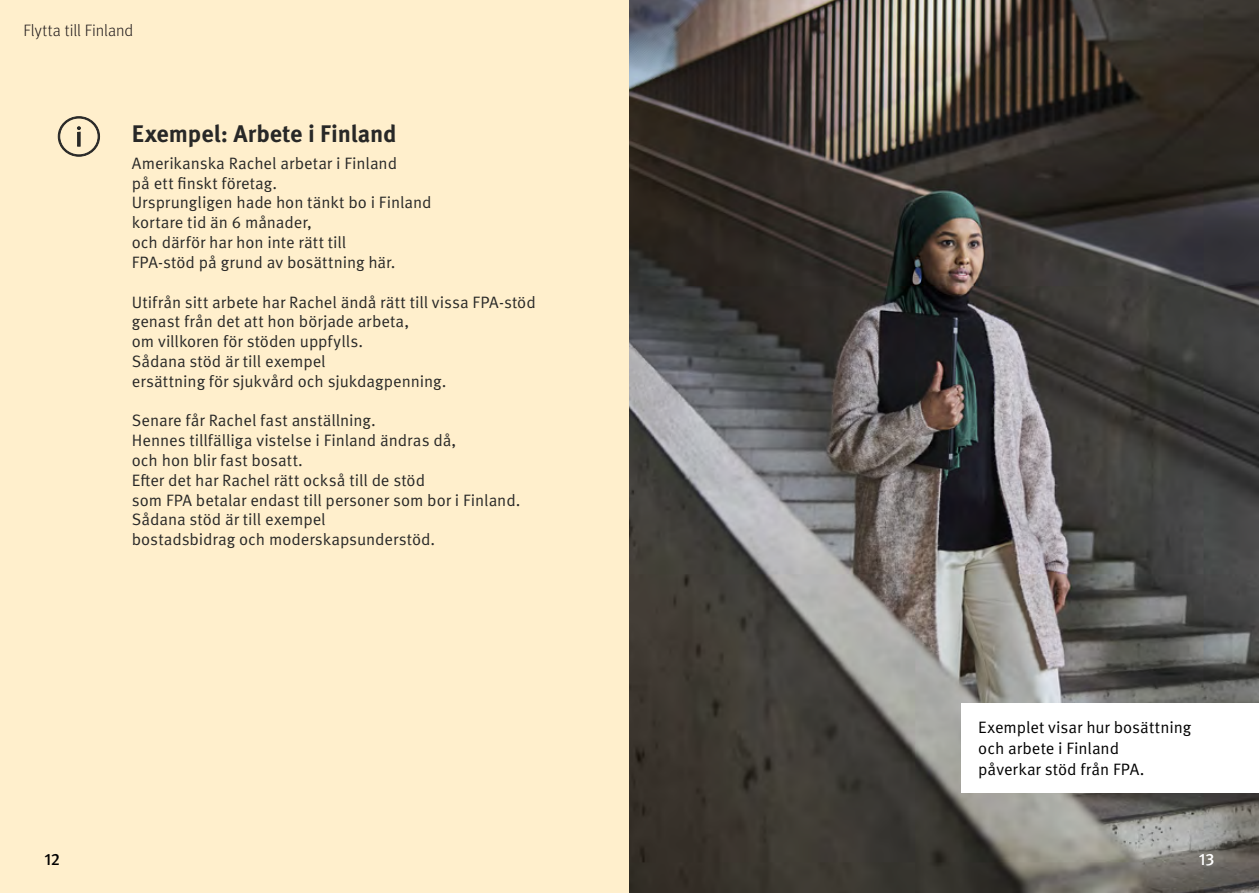
<style>
.page{position:relative;width:1259px;height:893px;background:#fff}
.page>*{position:absolute;margin:0;border:0;box-sizing:border-box;transform-origin:0 0}
.H2_otsikko{font:700 24px "Meta Pro";letter-spacing:-.005em;color:#282827}
.P_Body_copy{font:16.5px "Meta Pro Norm";letter-spacing:-.005em;color:#282827}
.Body_copy{font:16.5px/21px "Meta Pro Norm";color:#000}
.t1{font:300 16.5px "Meta Pro";color:#201a1b}
.t2{font:500 16.5px "Meta Pro";color:#000}
.t3{font:500 16.5px "Meta Pro";color:#fff}
</style>
<div class="page">
<div style="left:0;top:0;width:629px;height:893px;background:#ffefcc"></div>
<img style="left:629px;top:0;width:630px;height:893px">
<svg style="left:58px;top:116px;width:42px;height:41px"></svg>
<div style="left:961px;top:704px;width:298px;height:89px;background:#fff"></div>
<p class="t1" style="left:23px;top:18px;width:111px">Flytta till Finland</p>
<h2 class="H2_otsikko" style="left:132px;top:115px;width:266px">Exempel: Arbete i Finland</h2>
<p class="P_Body_copy" style="left:132px;top:151px;width:267px">Amerikanska Rachel arbetar i Finland</p>
<p class="P_Body_copy" style="left:132px;top:170px;width:147px">på ett finskt företag.</p>
<p class="P_Body_copy" style="left:132px;top:190px;width:301px">Ursprungligen hade hon tänkt bo i Finland</p>
<p class="P_Body_copy" style="left:132px;top:210px;width:182px">kortare tid än 6 månader,</p>
<p class="P_Body_copy" style="left:132px;top:230px;width:216px">och därför har hon inte rätt till</p>
<p class="P_Body_copy" style="left:132px;top:250px;width:265px">FPA-stöd på grund av bosättning här.</p>
<p class="P_Body_copy" style="left:132px;top:289px;width:405px">Utifrån sitt arbete har Rachel ändå rätt till vissa FPA-stöd</p>
<p class="P_Body_copy" style="left:132px;top:309px;width:279px">genast från det att hon började arbeta,</p>
<p class="P_Body_copy" style="left:132px;top:329px;width:233px">om villkoren för stöden uppfylls.</p>
<p class="P_Body_copy" style="left:132px;top:349px;width:195px">Sådana stöd är till exempel</p>
<p class="P_Body_copy" style="left:132px;top:368px;width:316px">ersättning för sjukvård och sjukdagpenning.</p>
<p class="P_Body_copy" style="left:132px;top:408px;width:245px">Senare får Rachel fast anställning.</p>
<p class="P_Body_copy" style="left:132px;top:428px;width:326px">Hennes tillfälliga vistelse i Finland ändras då,</p>
<p class="P_Body_copy" style="left:132px;top:448px;width:173px">och hon blir fast bosatt.</p>
<p class="P_Body_copy" style="left:132px;top:467px;width:295px">Efter det har Rachel rätt också till de stöd</p>
<p class="P_Body_copy" style="left:132px;top:487px;width:390px">som FPA betalar endast till personer som bor i Finland.</p>
<p class="P_Body_copy" style="left:132px;top:507px;width:195px">Sådana stöd är till exempel</p>
<p class="P_Body_copy" style="left:132px;top:527px;width:305px">bostadsbidrag och moderskapsunderstöd.</p>
<p class="Body_copy" style="left:978px;top:716px;width:215px">Exemplet visar hur bosättning och arbete i Finland<br>påverkar stöd från FPA.</p>
<p class="t2" style="left:44px;top:846px;width:17px">12</p>
<p class="t3" style="left:1199px;top:846px;width:17px">13</p>
</div>
